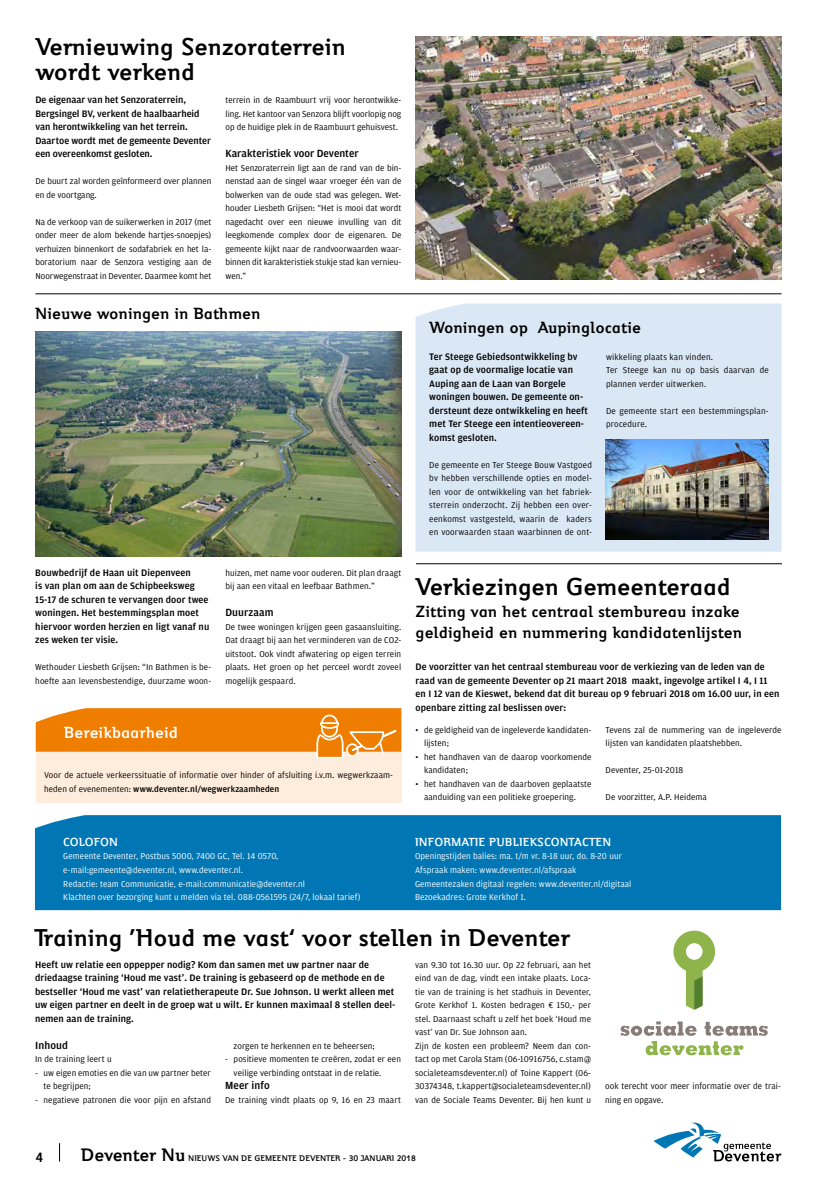
<style>
.page{position:relative;width:817px;height:1197px;background:#fff}
.page>*{position:absolute;margin:0;border:0;box-sizing:border-box;transform-origin:0 0}
.t1{font:700 27px/25px "Jeunesse";letter-spacing:-.005em;color:#000}
.t2{font:700 20px "Jeunesse";letter-spacing:-.005em;color:#000}
.t3{font:700 18px/21.6px "Jeunesse";color:#000}
.t4{font:700 17.9px "Jeunesse";color:#fff}
.t5{font:700 15px "Jeunesse";color:#000}
.t6{font:700 13px "Jeunesse";letter-spacing:.01em;color:#fff}
.t7{font:500 11px "Amplitude";color:#000}
.t8{font:500 10px/13.5px "Amplitude";letter-spacing:.01em;color:#000}
.t9{font:9px/13.5px "Amplitude";letter-spacing:.01em;color:#000}
.t10{font:9px/13.5px "Amplitude";letter-spacing:.01em;color:#fff}
.t11{font:700 9px "Jeunesse";color:#000}
.s1{font-weight:500}
</style>
<div class="page">
<svg style="left:653px;top:1122px;width:128px;height:39px"></svg>
<svg style="left:59px;top:1143px;width:1px;height:18px"></svg>
<div style="left:35px;top:815px;width:745px;height:95px;background:#0077b4"></div>
<svg style="left:620px;top:1021px;width:147px;height:34px"></svg>
<svg style="left:673px;top:930px;width:42px;height:79px"></svg>
<img style="left:415px;top:37px;width:366px;height:242px">
<img style="left:35px;top:331px;width:366px;height:225px">
<hr style="left:35px;top:293px;width:746px;height:1px;background:#000">
<hr style="left:416px;top:563px;width:365px;height:1px;background:#000">
<div style="left:36px;top:751px;width:365px;height:51px;background:#feeddd"></div>
<svg style="left:36px;top:708px;width:366px;height:51px"></svg>
<div style="left:415px;top:303px;width:366px;height:248px;background:#dae8f5"></div>
<img style="left:605px;top:439px;width:163px;height:100px">
<h1 class="t1" style="left:35px;top:34px;width:312px">Vernieuwing Senzoraterrein wordt verkend</h1>
<p class="t8" style="left:35px;top:93px;width:177px">De eigenaar van het Senzoraterrein, Bergsingel BV, verkent de haalbaarheid van herontwikkeling van het terrein.<br>Daartoe wordt met de gemeente Deventer een overeenkomst gesloten.</p>
<p class="t9" style="left:35px;top:174px;width:177px">De buurt zal worden geïnformeerd over plannen en de voortgang.</p>
<p class="t9" style="left:35px;top:215px;width:177px;text-align:justify">Na de verkoop van de suikerwerken in 2017 (met onder meer de alom bekende hartjes-snoepjes) verhuizen binnenkort de sodafabriek en het la&shy;boratorium naar de Senzora vestiging aan de Noorwegenstraat in Deventer. Daarmee komt het</p>
<p class="t9" style="left:225px;top:93px;width:177px;text-align:justify">terrein in de Raambuurt vrij voor herontwikke&shy;ling. Het kantoor van Senzora blijft voorlopig nog op de huidige plek in de Raambuurt gehuisvest.</p>
<p class="t7" style="left:225px;top:147px;width:135px">Karakteristiek voor Deventer</p>
<p class="t9" style="left:225px;top:161px;width:177px;text-align:justify">Het Senzoraterrein ligt aan de rand van de bin&shy;nenstad aan de singel waar vroeger één van de bolwerken van de oude stad was gelegen. Wet&shy;houder Liesbeth Grijsen: “Het is mooi dat wordt nagedacht over een nieuwe invulling van dit leegkomende complex door de eigenaren. De gemeente kijkt naar de randvoorwaarden waar&shy;binnen dit karakteristiek stukje stad kan vernieu&shy;wen.”</p>
<h3 class="t3" style="left:35px;top:303px;width:227px">Nieuwe woningen in Bathmen</h3>
<p class="t8" style="left:35px;top:565px;width:175px">Bouwbedrijf de Haan uit Diepenveen<br>is van plan om aan de Schipbeeksweg 15-17 de schuren te vervangen door twee woningen. Het bestemmingsplan moet hiervoor worden herzien en ligt vanaf nu zes weken ter visie.</p>
<p class="t9" style="left:35px;top:660px;width:177px">Wethouder Liesbeth Grijsen: “In Bathmen is be&shy;hoefte aan levensbestendige, duurzame woon-</p>
<p class="t9" style="left:225px;top:566px;width:177px">huizen, met name voor ouderen. Dit plan draagt bij aan een vitaal en leefbaar Bathmen.”</p>
<p class="t7" style="left:225px;top:606px;width:50px">Duurzaam</p>
<p class="t9" style="left:225px;top:620px;width:177px;text-align:justify">De twee woningen krijgen geen gasaansluiting.<br>Dat draagt bij aan het verminderen van de CO2- uitstoot. Ook vindt afwatering op eigen terrein plaats. Het groen op het perceel wordt zoveel mogelijk gespaard.</p>
<h3 class="t4" style="left:64px;top:722px;width:116px">Bereikbaarheid</h3>
<p class="t9" style="left:44px;top:768px;width:350px">Voor de actuele verkeerssituatie of informatie over hinder of afsluiting i.v.m. wegwerkzaam&shy;heden of evenementen: <span class="s1">www.deventer.nl/wegwerkzaamheden</span></p>
<h3 class="t3" style="left:429px;top:317px;width:213px">Woningen op Aupinglocatie</h3>
<p class="t8" style="left:429px;top:349px;width:160px">Ter Steege Gebiedsontwikkeling bv gaat op de voormalige locatie van<br>Auping aan de Laan van Borgele woningen bouwen. De gemeente on&shy;dersteunt deze ontwikkeling en heeft met Ter Steege een intentieovereen&shy;komst gesloten.</p>
<p class="t9" style="left:429px;top:458px;width:164px;text-align:justify">De gemeente en Ter Steege Bouw Vastgoed bv hebben verschillende opties en model&shy;len voor de ontwikkeling van het fabriek&shy;sterrein onderzocht. Zij hebben een over&shy;eenkomst vastgesteld, waarin de kaders en voorwaarden staan waarbinnen de ont-</p>
<p class="t9" style="left:606px;top:350px;width:164px">wikkeling plaats kan vinden.<br>Ter Steege kan nu op basis daarvan de plannen verder uitwerken.</p>
<p class="t9" style="left:606px;top:404px;width:164px">De gemeente start een bestemmingsplan&shy;procedure.</p>
<h1 class="t1" style="left:415px;top:574px;width:317px">Verkiezingen Gemeenteraad</h1>
<h3 class="t3" style="left:415px;top:600px;width:328px">Zitting van het centraal stembureau inzake geldigheid en nummering kandidatenlijsten</h3>
<p class="t8" style="left:415px;top:660px;width:365px">De voorzitter van het centraal stembureau voor de verkiezing van de leden van de raad van de gemeente Deventer op 21 maart 2018 maakt, ingevolge artikel I 4, I 11 en I 12 van de Kieswet, bekend dat dit bureau op 9 februari 2018 om 16.00 uur, in een openbare zitting zal beslissen over:</p>
<p class="t9" style="left:424px;top:723px;width:169px;text-indent:-9px">• de geldigheid van de ingeleverde kandidaten&shy;lijsten;</p>
<p class="t9" style="left:424px;top:750px;width:169px;text-indent:-9px">• het handhaven van de daarop voorkomende kandidaten;</p>
<p class="t9" style="left:424px;top:777px;width:169px;text-indent:-9px">• het handhaven van de daarboven geplaatste aanduiding van een politieke groepering.</p>
<p class="t9" style="left:605px;top:723px;width:177px">Tevens zal de nummering van de ingeleverde lijsten van kandidaten plaatshebben.</p>
<p class="t9" style="left:605px;top:763px;width:79px">Deventer, 25-01-2018</p>
<p class="t9" style="left:605px;top:790px;width:103px">De voorzitter, A.P. Heidema</p>
<h3 class="t6" style="left:63px;top:834px;width:56px">COLOFON</h3>
<p class="t10" style="left:63px;top:849px;width:298px">Gemeente Deventer, Postbus 5000, 7400 GC, Tel. 14 0570, e-mail:gemeente@deventer.nl, www.deventer.nl.<br>Redactie: team Communicatie, e-mail:communicatie@deventer.nl<br>Klachten over bezorging kunt u melden via tel. 088-0561595 (24/7, lokaal tarief)</p>
<h3 class="t6" style="left:415px;top:834px;width:198px">INFORMATIE PUBLIEKSCONTACTEN</h3>
<p class="t10" style="left:415px;top:849px;width:218px">Openingstijden balies: ma. t/m vr. 8-18 uur, do. 8-20 uur Afspraak maken: www.deventer.nl/afspraak Gemeentezaken digitaal regelen: www.deventer.nl/digitaal Bezoekadres: Grote Kerkhof 1.</p>
<h1 class="t1" style="left:35px;top:924px;width:537px">Training ‘Houd me vast’ voor stellen in Deventer</h1>
<p class="t8" style="left:35px;top:957px;width:362px">Heeft uw relatie een oppepper nodig? Kom dan samen met uw partner naar de driedaagse training ‘Houd me vast’. De training is gebaseerd op de methode en de bestseller ‘Houd me vast’ van relatietherapeute Dr. Sue Johnson. U werkt alleen met uw eigen partner en deelt in de groep wat u wilt. Er kunnen maximaal 8 stellen deel&shy;nemen aan de training.</p>
<p class="t7" style="left:35px;top:1038px;width:34px">Inhoud</p>
<p class="t9" style="left:35px;top:1052px;width:78px">In de training leert u</p>
<p class="t9" style="left:44px;top:1065px;width:169px;text-indent:-9px">- uw eigen emoties en die van uw partner beter te begrijpen;</p>
<p class="t9" style="left:35px;top:1092px;width:177px">- negatieve patronen die voor pijn en afstand</p>
<p class="t9" style="left:233px;top:1038px;width:143px">zorgen te herkennen en te beheersen;</p>
<p class="t9" style="left:233px;top:1052px;width:169px;text-indent:-9px">- positieve momenten te creëren, zodat er een veilige verbinding ontstaat in de relatie.</p>
<p class="t7" style="left:225px;top:1079px;width:46px">Meer info</p>
<p class="t9" style="left:225px;top:1092px;width:177px">De training vindt plaats op 9, 16 en 23 maart</p>
<p class="t9" style="left:415px;top:957px;width:177px">van 9.30 tot 16.30 uur. Op 22 februari, aan het eind van de dag, vindt een intake plaats. Loca&shy;tie van de training is het stadhuis in Deventer, Grote Kerkhof 1. Kosten bedragen € 150,- per stel. Daarnaast schaft u zelf het boek ‘Houd me vast’ van Dr. Sue Johnson aan.<br>Zijn de kosten een probleem? Neem dan con&shy;tact op met Carola Stam (06-10916756, c.stam@ socialeteamsdeventer.nl) of Toine Kappert (06- 30374348, t.kappert@socialeteamsdeventer.nl) van de Sociale Teams Deventer. Bij hen kunt u</p>
<p class="t9" style="left:605px;top:1079px;width:177px">ook terecht voor meer informatie over de trai&shy;ning en opgave.</p>
<h3 class="t5" style="left:35px;top:1148px;width:10px">4</h3>
<h2 class="t2" style="left:81px;top:1143px;width:106px">Deventer Nu</h2>
<p class="t11" style="left:188px;top:1153px;width:229px">NIEUWS VAN DE GEMEENTE DEVENTER - 30 JANUARI 2018</p>
</div>
